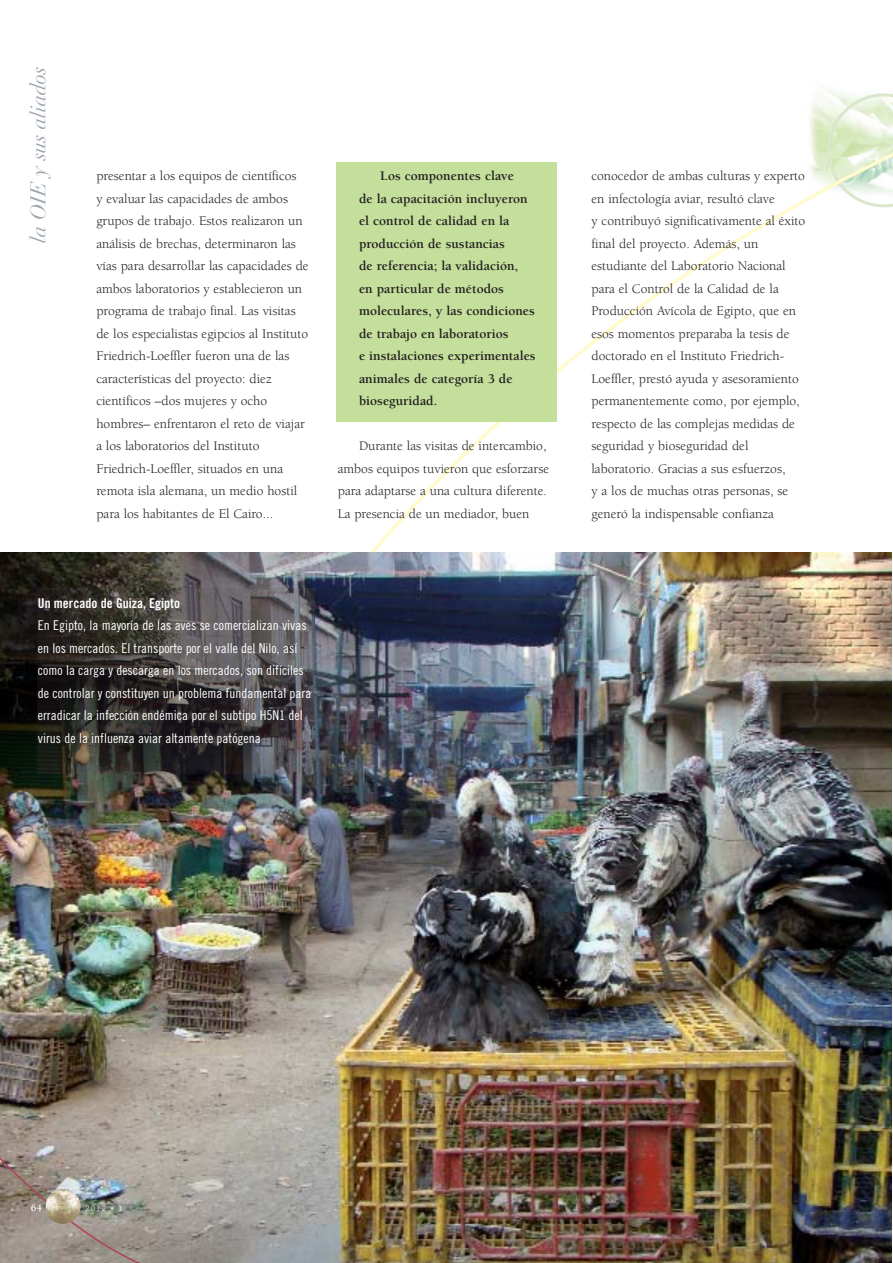
<style>
.page{position:relative;width:893px;height:1263px;background:#fff}
.page>*{position:absolute;margin:0;border:0;box-sizing:border-box;transform-origin:0 0}
.t1{font:italic 21px "Didot LH";color:#9aa3ac}
.t2{font:13.5px/22.5px "Berkeley";color:#231f20}
.t3{font:13.5px/22.5px "Trade Gothic LT Std Cn 18";color:#fff}
.t4{font:700 13.5px/22.5px "Berkeley";color:#231f20}
.t5{font:13.5px "Trade Gothic LT Std Bd Cn 20";color:#fff}
.t6{font:700 10.5px "Berkeley";color:#fff}
.t7{font:7.5px "Trade Gothic LT Std";color:#e3ded3}
.s1{font-weight:300}
.s2{font-family:"Trade Gothic LT Std Bd 2"}
</style>
<div class="page">
<svg style="left:336px;top:91px;width:556px;height:461px"></svg>
<div style="left:336px;top:162px;width:220px;height:259px;background:#c4df9b"></div>
<img style="left:0;top:552px;width:892px;height:711px">
<img style="left:38px;top:589px;width:276px;height:185px">
<svg style="left:0;top:1118px;width:186px;height:145px;background:#a09891"></svg>
<img style="left:46px;top:1189px;width:34px;height:35px;border-radius:50%">
<h1 class="t1" style="left:30px;top:243px;width:179px;rotate:-90deg">la OIE y sus aliados</h1>
<p class="t2" style="left:96px;top:166px;width:214px">presentar a los equipos de científicos<br>y evaluar las capacidades de ambos grupos de trabajo. Estos realizaron un análisis de brechas, determinaron las vías para desarrollar las capacidades de ambos laboratorios y establecieron un programa de trabajo final. Las visitas de los especialistas egipcios al Instituto Friedrich-Loeffler fueron una de las características del proyecto: diez científicos –dos mujeres y ocho hombres– enfrentaron el reto de viajar a los laboratorios del Instituto Friedrich-Loeffler, situados en una remota isla alemana, un medio hostil para los habitantes de El Cairo...</p>
<p class="t4" style="left:359px;top:166px;width:178px;text-indent:21px">Los componentes clave<br>de la capacitación incluyeron el control de calidad en la producción de sustancias<br>de referencia; la validación,<br>en particular de métodos moleculares, y las condiciones de trabajo en laboratorios<br>e instalaciones experimentales animales de categoría 3 de bioseguridad.</p>
<p class="t2" style="left:338px;top:436px;width:213px;text-indent:21px">Durante las visitas de intercambio, ambos equipos tuvieron que esforzarse para adaptarse a una cultura diferente.<br>La presencia de un mediador, buen</p>
<p class="t5" style="left:38px;top:598px;width:144px">Un mercado de Guiza, Egipto</p>
<p class="t3" style="left:38px;top:615px;width:275px">En Egipto, la mayoría de las aves se comercializan vivas en los mercados. El transporte por el valle del Nilo, así como la carga y descarga en los mercados, son difíciles de controlar y constituyen un problema fundamental para erradicar la infección endémica por el subtipo H5N1 del virus de la influenza aviar altamente patógena</p>
<p class="t2" style="left:591px;top:166px;width:215px">conocedor de ambas culturas y experto en infectología aviar, resultó clave<br>y contribuyó significativamente al éxito final del proyecto. Además, un estudiante del Laboratorio Nacional para el Control de la Calidad de la Producción Avícola de Egipto, que en esos momentos preparaba la tesis de doctorado en el Instituto Friedrich-Loeffler, prestó ayuda y asesoramiento permanentemente como, por ejemplo, respecto de las complejas medidas de seguridad y bioseguridad del laboratorio. Gracias a sus esfuerzos,<br>y a los de muchas otras personas, se generó la indispensable confianza</p>
<p class="t6" style="left:31px;top:1204px;width:13px">64</p>
<p class="t7" style="left:85px;top:1206px;width:39px">2012 <span class="s1">•</span> <span class="s2">1</span></p>
</div>
